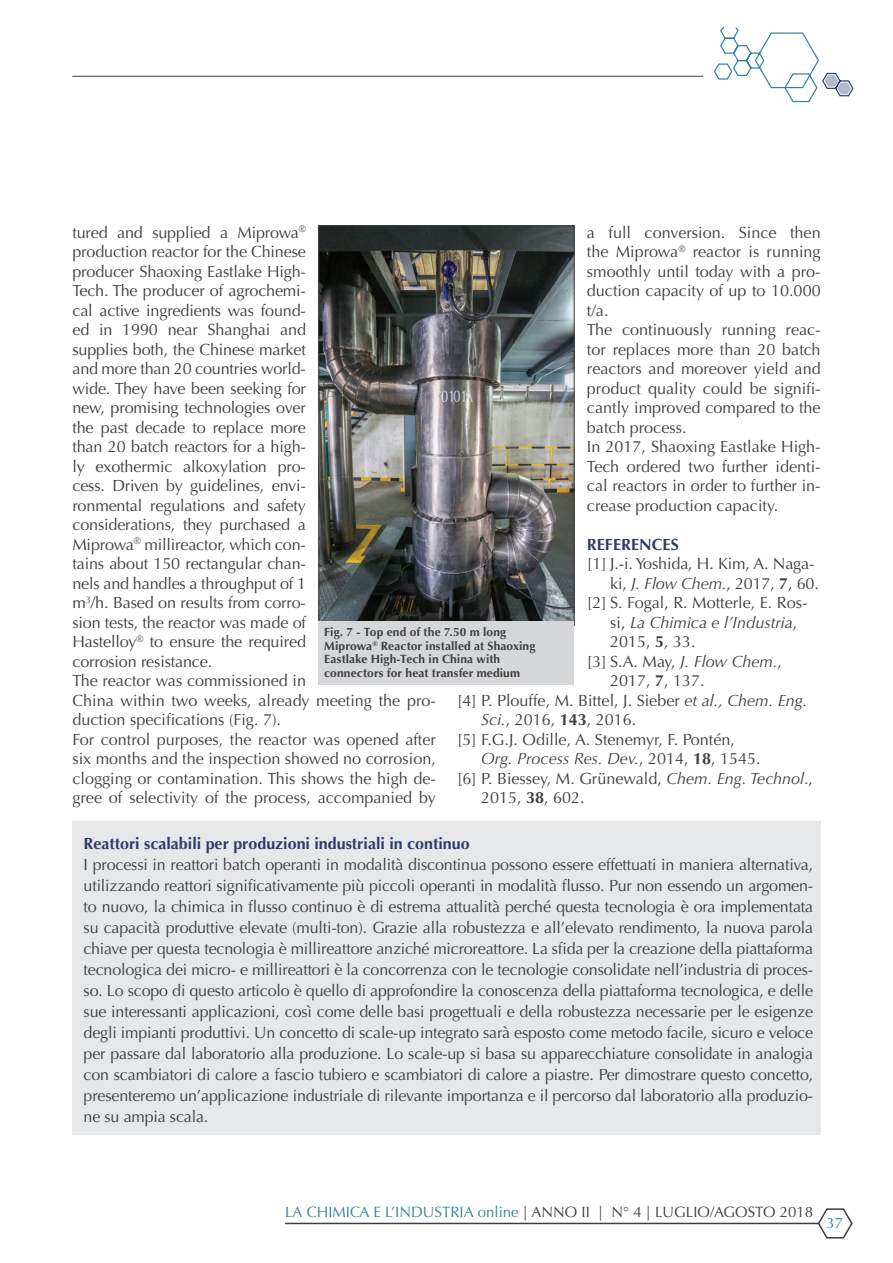
<style>
.page{position:relative;width:893px;height:1263px;background:#fff}
.page>*{position:absolute;margin:0;border:0;box-sizing:border-box;transform-origin:0 0}
.Normale{font:16.2px/19.5px "Optima";color:#3e3e3f;text-align:justify}
.Normale-2{font:700 16.2px "Optima";color:#2c3c69}
.t1{font:italic 16.2px "Optima";color:#3e3e3f}
.t2{font:15px "Optima";color:#3e3e3f}
.t3{font:15px "Optima";color:#30829c}
.Dida{font:700 12px/13.5px "Optima";letter-spacing:.01em;color:#3e3e3f}
.s1{font-style:italic}
.s2{font-weight:700}
.s3{font-style:normal}
.s4{font-weight:700;font-style:normal}
.s5{color:#30829c}
</style>
<div class="page">
<hr style="left:72px;top:76px;width:631px;height:1px;background:#3e3e3f">
<svg style="left:713px;top:26px;width:141px;height:77px"></svg>
<svg style="left:285px;top:1208px;width:568px;height:31px"></svg>
<div style="left:72px;top:821px;width:749px;height:313px;background:#e6e7e9"></div>
<img style="left:321px;top:228px;width:251px;height:393px">
<div style="left:319px;top:226px;width:255px;height:399px;border:1px solid #3e3e3f"></div>
<div style="left:319px;top:621px;width:255px;height:64px;background:#d5d6d8"></div>
<p class="Normale" style="left:587px;top:223px;width:235px">a full conversion. Since then the Miprowa<sup>®</sup> reactor is running smoothly until today with a pro&shy;duction capacity of up to 10.000 t/a.</p>
<p class="Normale" style="left:587px;top:320px;width:235px">The continuously running reac&shy;tor replaces more than 20 batch reactors and moreover yield and product quality could be signifi&shy;cantly improved compared to the batch process.</p>
<p class="Normale" style="left:587px;top:437px;width:235px">In 2017, Shaoxing Eastlake High-Tech ordered two further identi&shy;cal reactors in order to further in&shy;crease production capacity.</p>
<p class="Normale-2" style="left:587px;top:535px;width:93px">REFERENCES</p>
<p class="Normale" style="left:587px;top:554px;width:233px;text-align:right">[1] J.-i. Yoshida, H. Kim, A. Naga&shy;ki, <span class="s1">J. Flow Chem.</span>, 2017, <span class="s2">7</span>, 60.</p>
<p class="Normale" style="left:610px;top:593px;width:199px;text-align:left;text-indent:-23px">[2] S. Fogal, R. Motterle, E. Ros&shy;si, <span class="s1">La Chimica e l’Industria</span>,<br>2015, <span class="s2">5</span>, 33.</p>
<p class="Normale" style="left:610px;top:652px;width:173px;text-indent:-23px">[3] S.A. May, <span class="s1">J. Flow Chem.</span>,<br>2017, <span class="s2">7</span>, 137.</p>
<p class="Normale" style="left:481px;top:691px;width:328px;text-indent:-24px">[4] P. Plouffe, M. Bittel, J. Sieber <span class="s1">et al., Chem. Eng.<br>Sci.</span>, 2016, <span class="s2">143</span>, 2016.</p>
<p class="Normale" style="left:457px;top:730px;width:279px">[5] F.G.J. Odille, A. Stenemyr, F. Pontén,</p>
<p class="t1" style="left:481px;top:749px;width:281px">Org. Process Res. Dev.<span class="s3">, 2014,</span> <span class="s4">18</span><span class="s3">, 1545.</span></p>
<p class="Normale" style="left:481px;top:769px;width:333px;text-indent:-24px">[6] P. Biessey, M. Grünewald, <span class="s1">Chem. Eng. Technol</span>.,<br>2015, <span class="s2">38</span>, 602.</p>
<p class="Normale-2" style="left:84px;top:834px;width:387px">Reattori scalabili per produzioni industriali in continuo</p>
<p class="Normale" style="left:84px;top:854px;width:731px;line-height:21px">I processi in reattori batch operanti in modalità discontinua possono essere effettuati in maniera alternativa, utilizzando reattori significativamente più piccoli operanti in modalità flusso. Pur non essendo un argomen&shy;to nuovo, la chimica in flusso continuo è di estrema attualità perché questa tecnologia è ora implementata su capacità produttive elevate (multi-ton). Grazie alla robustezza e all’elevato rendimento, la nuova parola chiave per questa tecnologia è millireattore anziché microreattore. La sfida per la creazione della piattaforma tecnologica dei micro- e millireattori è la concorrenza con le tecnologie consolidate nell’industria di proces&shy;so. Lo scopo di questo articolo è quello di approfondire la conoscenza della piattaforma tecnologica, e delle sue interessanti applicazioni, così come delle basi progettuali e della robustezza necessarie per le esigenze degli impianti produttivi. Un concetto di scale-up integrato sarà esposto come metodo facile, sicuro e veloce per passare dal laboratorio alla produzione. Lo scale-up si basa su apparecchiature consolidate in analogia con scambiatori di calore a fascio tubiero e scambiatori di calore a piastre. Per dimostrare questo concetto, presenteremo un’applicazione industriale di rilevante importanza e il percorso dal laboratorio alla produzio&shy;ne su ampia scala.</p>
<p class="Normale" style="left:72px;top:223px;width:235px">tured and supplied a Miprowa<sup>® </sup>production reactor for the Chinese producer Shaoxing Eastlake High-Tech. The producer of agrochemi&shy;cal active ingredients was found&shy;ed in 1990 near Shanghai and supplies both, the Chinese market and more than 20 countries world&shy;wide. They have been seeking for new, promising technologies over the past decade to replace more than 20 batch reactors for a high&shy;ly exothermic alkoxylation pro&shy;cess. Driven by guidelines, envi&shy;ronmental regulations and safety considerations, they purchased a Miprowa<sup>®</sup> millireactor, which con&shy;tains about 150 rectangular chan&shy;nels and handles a throughput of 1 m<sup>3</sup>/h. Based on results from corro&shy;sion tests, the reactor was made of Hastelloy<sup>®</sup> to ensure the required corrosion resistance.</p>
<p class="Normale" style="left:72px;top:671px;width:365px;text-align:left">The reactor was commissioned in<br>China within two weeks, already meeting the pro&shy;duction specifications (Fig. 7).</p>
<p class="Normale" style="left:72px;top:730px;width:365px">For control purposes, the reactor was opened after six months and the inspection showed no corrosion, clogging or contamination. This shows the high de&shy;gree of selectivity of the process, accompanied by</p>
<p class="Dida" style="left:324px;top:626px;width:213px">Fig. 7 - Top end of the 7.50 m long Miprowa<sup>®</sup> Reactor installed at Shaoxing Eastlake High-Tech in China with connectors for heat transfer medium</p>
<p class="t2" style="left:285px;top:1204px;width:529px"><span class="s5">LA CHIMICA E L’INDUSTRIA online</span> | ANNO II | N° 4 | LUGLIO/AGOSTO 2018</p>
<p class="t3" style="left:826px;top:1214px;width:18px">37</p>
</div>
